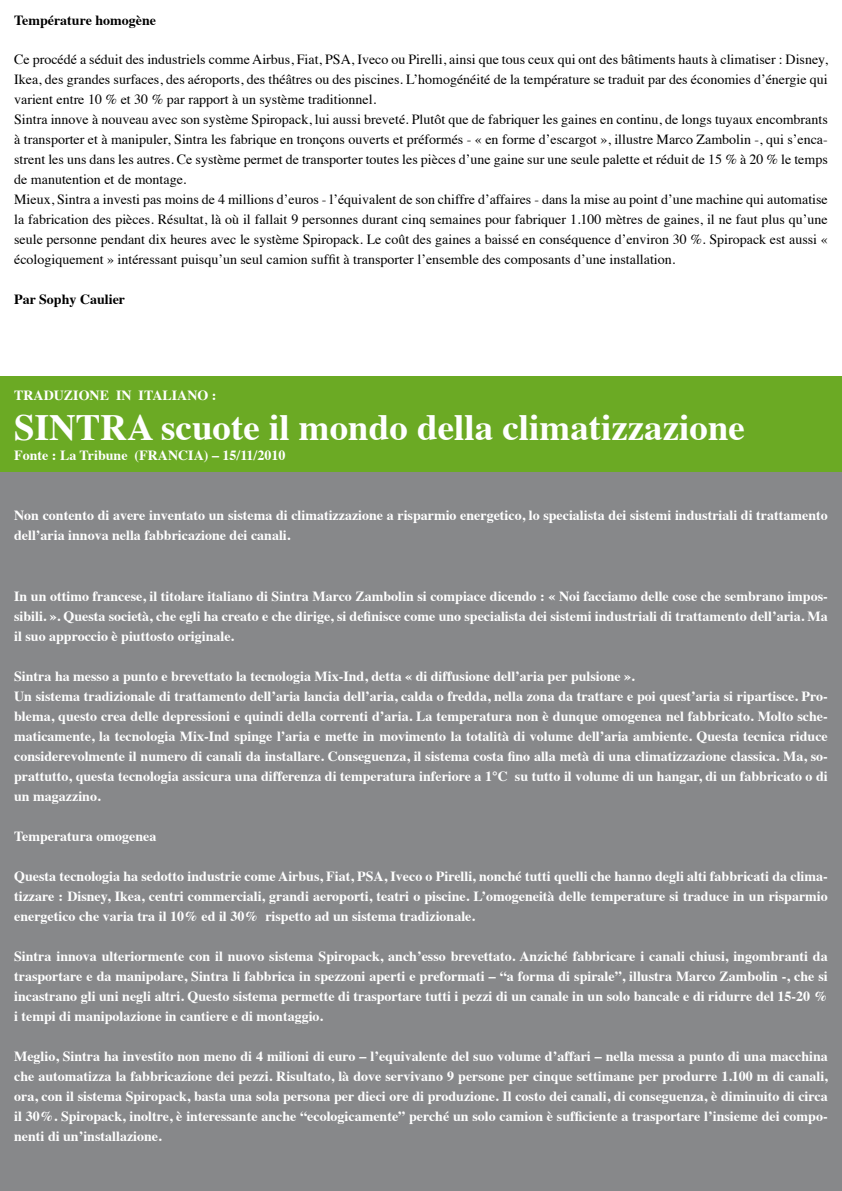
<style>
.page{position:relative;width:842px;height:1191px;background:#fff}
.page>*{position:absolute;margin:0;border:0;box-sizing:border-box;transform-origin:0 0}
.t1{font:700 37px "Times";color:#fff}
.t2{font:700 14px/20px "Times";color:#fff;text-align:justify}
.t3{font:14px/20px "Times";color:#000}
.t4{font:700 14px "Times";color:#000}
</style>
<div class="page">
<div style="left:0;top:472px;width:842px;height:719px;background:#87888a"></div>
<div style="left:0;top:377px;width:842px;height:95px;background:#6baa24"></div>
<p class="t4" style="left:14px;top:7px;width:143px">Température homogène</p>
<p class="t3" style="left:14px;top:48px;width:815px">Ce procédé a séduit des industriels comme Airbus, Fiat, PSA, Iveco ou Pirelli, ainsi que tous ceux qui ont des bâtiments hauts à climatiser : Disney, Ikea, des grandes surfaces, des aéroports, des théâtres ou des piscines. L’homogénéité de la température se traduit par des économies d’énergie qui varient entre 10 % et 30 % par rapport à un système traditionnel.<br>Sintra innove à nouveau avec son système Spiropack, lui aussi breveté. Plutôt que de fabriquer les gaines en continu, de longs tuyaux encombrants à transporter et à manipuler, Sintra les fabrique en tronçons ouverts et préformés - « en forme d’escargot », illustre Marco Zambolin -, qui s’enca&shy;strent les uns dans les autres. Ce système permet de transporter toutes les pièces d’une gaine sur une seule palette et réduit de 15 % à 20 % le temps de manutention et de montage.<br>Mieux, Sintra a investi pas moins de 4 millions d’euros - l’équivalent de son chiffre d’affaires - dans la mise au point d’une machine qui automatise la fabrication des pièces. Résultat, là où il fallait 9 personnes durant cinq semaines pour fabriquer 1.100 mètres de gaines, il ne faut plus qu’une seule personne pendant dix heures avec le système Spiropack. Le coût des gaines a baissé en conséquence d’environ 30 %. Spiropack est aussi « écologiquement » intéressant puisqu’un seul camion suffit à transporter l’ensemble des composants d’une installation.</p>
<p class="t4" style="left:14px;top:286px;width:112px">Par Sophy Caulier</p>
<p class="t2" style="left:14px;top:384px;width:204px">TRADUZIONE IN ITALIANO :</p>
<h1 class="t1" style="left:14px;top:392px;width:732px">SINTRA scuote il mondo della climatizzazione</h1>
<p class="t2" style="left:14px;top:444px;width:273px">Fonte : La Tribune (FRANCIA) – 15/11/2010</p>
<p class="t2" style="left:14px;top:504px;width:815px">Non contento di avere inventato un sistema di climatizzazione a risparmio energetico, lo specialista dei sistemi industriali di trattamento dell’aria innova nella fabbricazione dei canali.</p>
<p class="t2" style="left:14px;top:584px;width:815px">In un ottimo francese, il titolare italiano di Sintra Marco Zambolin si compiace dicendo : « Noi facciamo delle cose che sembrano impos&shy;sibili. ». Questa società, che egli ha creato e che dirige, si definisce come uno specialista dei sistemi industriali di trattamento dell’aria. Ma il suo approccio è piuttosto originale.</p>
<p class="t2" style="left:14px;top:664px;width:815px;text-align:left">Sintra ha messo a punto e brevettato la tecnologia Mix-Ind, detta « di diffusione dell’aria per pulsione ».<br>Un sistema tradizionale di trattamento dell’aria lancia dell’aria, calda o fredda, nella zona da trattare e poi quest’aria si ripartisce. Pro&shy;blema, questo crea delle depressioni e quindi della correnti d’aria. La temperatura non è dunque omogenea nel fabbricato. Molto sche&shy;maticamente, la tecnologia Mix-Ind spinge l’aria e mette in movimento la totalità di volume dell’aria ambiente. Questa tecnica riduce considerevolmente il numero di canali da installare. Conseguenza, il sistema costa fino alla metà di una climatizzazione classica. Ma, so&shy;prattutto, questa tecnologia assicura una differenza di temperatura inferiore a 1°C su tutto il volume di un hangar, di un fabbricato o di un magazzino.</p>
<p class="t2" style="left:14px;top:824px;width:144px">Temperatura omogenea</p>
<p class="t2" style="left:14px;top:864px;width:815px">Questa tecnologia ha sedotto industrie come Airbus, Fiat, PSA, Iveco o Pirelli, nonché tutti quelli che hanno degli alti fabbricati da clima&shy;tizzare : Disney, Ikea, centri commerciali, grandi aeroporti, teatri o piscine. L’omogeneità delle temperature si traduce in un risparmio energetico che varia tra il 10% ed il 30% rispetto ad un sistema tradizionale.</p>
<p class="t2" style="left:14px;top:944px;width:815px">Sintra innova ulteriormente con il nuovo sistema Spiropack, anch’esso brevettato. Anziché fabbricare i canali chiusi, ingombranti da trasportare e da manipolare, Sintra li fabbrica in spezzoni aperti e preformati – “a forma di spirale”, illustra Marco Zambolin -, che si incastrano gli uni negli altri. Questo sistema permette di trasportare tutti i pezzi di un canale in un solo bancale e di ridurre del 15-20 % i tempi di manipolazione in cantiere e di montaggio.</p>
<p class="t2" style="left:14px;top:1044px;width:815px">Meglio, Sintra ha investito non meno di 4 milioni di euro – l’equivalente del suo volume d’affari – nella messa a punto di una macchina che automatizza la fabbricazione dei pezzi. Risultato, là dove servivano 9 persone per cinque settimane per produrre 1.100 m di canali, ora, con il sistema Spiropack, basta una sola persona per dieci ore di produzione. Il costo dei canali, di conseguenza, è diminuito di circa il 30%. Spiropack, inoltre, è interessante anche “ecologicamente” perché un solo camion è sufficiente a trasportare l’insieme dei compo&shy;nenti di un’installazione.</p>
</div>
